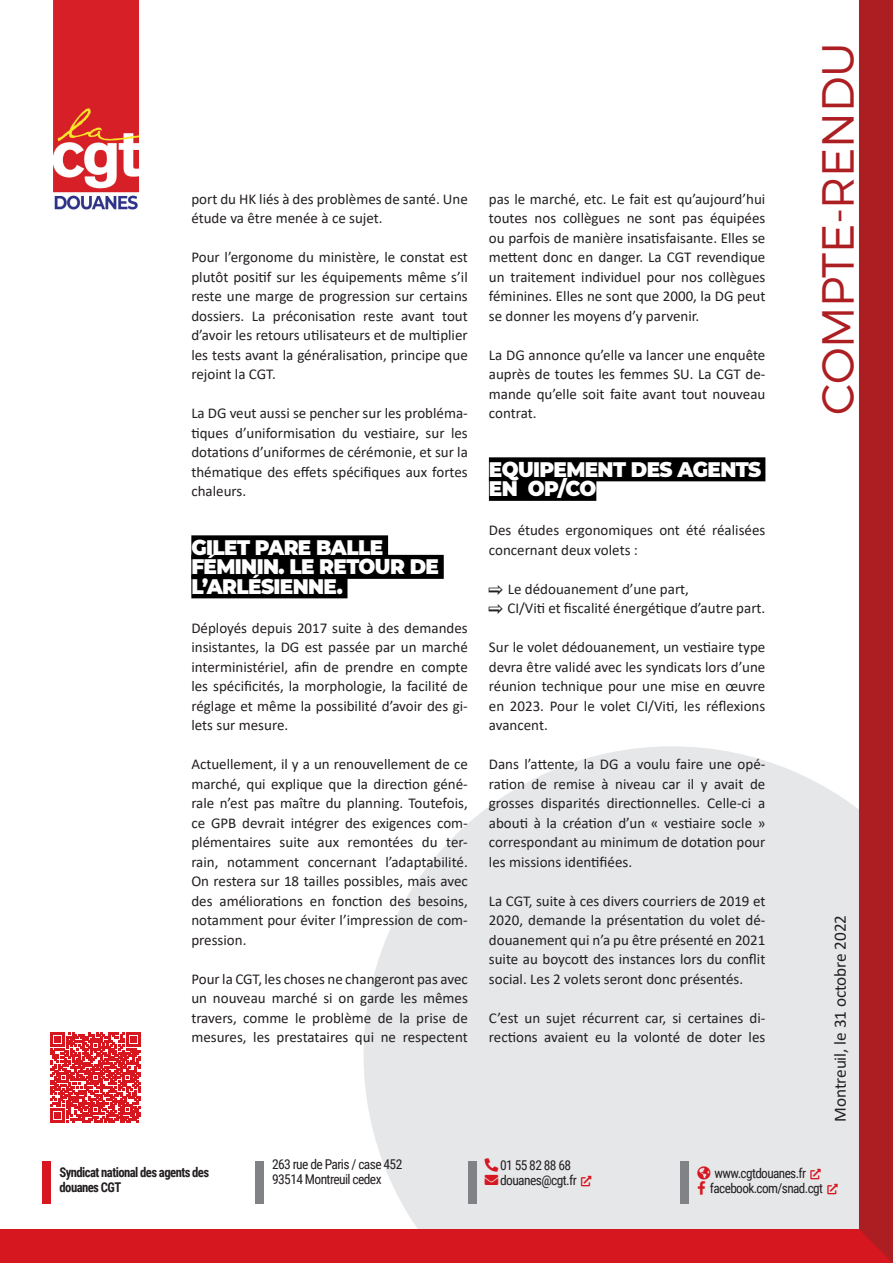
<style>
.page{position:relative;width:893px;height:1263px;background:#fff}
.page>*{position:absolute;margin:0;border:0;box-sizing:border-box;transform-origin:0 0}
.t1{font:300 45px "Montserrat";letter-spacing:-.01em;color:#ad1e22}
.t2{font:900 21px/19.5px "Montserrat";letter-spacing:-.03em;color:#fff;scale:.95 1}
.t3{font:17.25px "Calibri";letter-spacing:-.005em;color:#231f20}
.t4{font:15px/19.5px "Calibri";color:#231f20;text-align:justify}
.t5{font:13.5px/15px "Roboto Condensed";letter-spacing:-.045em;color:#231f20}
.t6{font:700 13.5px/15px "Roboto Condensed";letter-spacing:-.045em;color:#231f20;scale:.94 1}
.s1{font-family:"Pointers"}
.s2{color:#d7171f}
</style>
<div class="page">
<svg style="left:364px;top:746px;width:495px;height:483px;background:#e8e9eb"></svg>
<div style="left:43px;top:1161px;width:8px;height:42px;background:#d7171f"></div>
<div style="left:255px;top:1161px;width:9px;height:42px;background:#808285"></div>
<div style="left:468px;top:1161px;width:8px;height:42px;background:#808285"></div>
<div style="left:680px;top:1161px;width:9px;height:42px;background:#808285"></div>
<div style="left:0;top:1229px;width:893px;height:34px;background:#d7171f"></div>
<div style="left:859px;top:0;width:34px;height:1263px;background:#ad1e22"></div>
<img style="left:53px;top:0;width:85px;height:210px">
<div style="left:191px;top:535px;width:197px;height:24px;background:#000"></div>
<div style="left:191px;top:555px;width:253px;height:24px;background:#000"></div>
<div style="left:191px;top:574px;width:156px;height:24px;background:#000"></div>
<div style="left:489px;top:457px;width:276px;height:24px;background:#000"></div>
<div style="left:489px;top:477px;width:107px;height:24px;background:#000"></div>
<svg style="left:51px;top:1032px;width:90px;height:90px"></svg>
<svg style="left:485px;top:1158px;width:13px;height:27px"></svg>
<svg style="left:581px;top:1176px;width:10px;height:10px"></svg>
<svg style="left:811px;top:1168px;width:10px;height:11px"></svg>
<svg style="left:697px;top:1166px;width:13px;height:28px"></svg>
<svg style="left:827px;top:1183px;width:11px;height:11px"></svg>
<p class="t4" style="left:191px;top:189px;width:278px">port du HK liés à des problèmes de santé. Une étude va être menée à ce sujet.</p>
<p class="t4" style="left:191px;top:247px;width:278px">Pour l’ergonome du ministère, le constat est plutôt positif sur les équipements même s’il reste une marge de progression sur certains dossiers. La préconisation reste avant tout d’avoir les retours utilisateurs et de multiplier les tests avant la généralisation, principe que rejoint la CGT.</p>
<p class="t4" style="left:191px;top:403px;width:278px">La DG veut aussi se pencher sur les probléma&shy;tiques d’uniformisation du vestiaire, sur les dotations d’uniformes de cérémonie, et sur la thématique des effets spécifiques aux fortes chaleurs.</p>
<h2 class="t2" style="left:191px;top:536px;width:262px">GILET PARE BALLE<br>FÉMININ. LE RETOUR DE<br>L’ARLÉSIENNE.</h2>
<p class="t4" style="left:191px;top:618px;width:278px">Déployés depuis 2017 suite à des demandes insistantes, la DG est passée par un marché interministériel, afin de prendre en compte les spécificités, la morphologie, la facilité de réglage et même la possibilité d’avoir des gi&shy;lets sur mesure.</p>
<p class="t4" style="left:191px;top:754px;width:278px">Actuellement, il y a un renouvellement de ce marché, qui explique que la direction géné&shy;rale n’est pas maître du planning. Toutefois, ce GPB devrait intégrer des exigences com&shy;plémentaires suite aux remontées du ter&shy;rain, notamment concernant l’adaptabilité.<br>On restera sur 18 tailles possibles, mais avec des améliorations en fonction des besoins, notamment pour éviter l’impression de com&shy;pression.</p>
<p class="t4" style="left:191px;top:969px;width:278px">Pour la CGT, les choses ne changeront pas avec un nouveau marché si on garde les mêmes travers, comme le problème de la prise de mesures, les prestataires qui ne respectent</p>
<p class="t4" style="left:489px;top:189px;width:278px">pas le marché, etc. Le fait est qu’aujourd’hui toutes nos collègues ne sont pas équipées ou parfois de manière insatisfaisante. Elles se mettent donc en danger. La CGT revendique un traitement individuel pour nos collègues féminines. Elles ne sont que 2000, la DG peut se donner les moyens d’y parvenir.</p>
<p class="t4" style="left:489px;top:345px;width:278px">La DG annonce qu’elle va lancer une enquête auprès de toutes les femmes SU. La CGT de&shy;mande qu’elle soit faite avant tout nouveau contrat.</p>
<h2 class="t2" style="left:489px;top:458px;width:288px">EQUIPEMENT DES AGENTS<br>EN OP/CO</h2>
<p class="t4" style="left:489px;top:520px;width:278px">Des études ergonomiques ont été réalisées concernant deux volets :</p>
<p class="t4" style="left:489px;top:579px;width:278px"><span class="s1">'</span> Le dédouanement d’une part,<br><span class="s1">'</span> CI/Viti et fiscalité énergétique d’autre part.</p>
<p class="t4" style="left:489px;top:637px;width:278px">Sur le volet dédouanement, un vestiaire type devra être validé avec les syndicats lors d’une réunion technique pour une mise en œuvre en 2023. Pour le volet CI/Viti, les réflexions avancent.</p>
<p class="t4" style="left:489px;top:754px;width:278px">Dans l’attente, la DG a voulu faire une opé&shy;ration de remise à niveau car il y avait de grosses disparités directionnelles. Celle-ci a abouti à la création d’un « vestiaire socle » correspondant au minimum de dotation pour les missions identifiées.</p>
<p class="t4" style="left:489px;top:891px;width:278px">La CGT, suite à ces divers courriers de 2019 et 2020, demande la présentation du volet dé&shy;douanement qui n’a pu être présenté en 2021 suite au boycott des instances lors du conflit social. Les 2 volets seront donc présentés.</p>
<p class="t4" style="left:489px;top:1008px;width:278px">C’est un sujet récurrent car, si certaines di&shy;rections avaient eu la volonté de doter les</p>
<h1 class="t1" style="left:810px;top:415px;width:373px;rotate:-90deg">compte-rendu</h1>
<p class="t3" style="left:828px;top:1122px;width:209px;rotate:-90deg">Montreuil, le 31 octobre 2022</p>
<p class="t6" style="left:60px;top:1164px;width:161px">Syndicat national des agents des douanes CGT</p>
<p class="t5" style="left:272px;top:1156px;width:132px">263 rue de Paris / case 452<br>93514 Montreuil cedex</p>
<p class="t5" style="left:500px;top:1157px;width:93px;text-indent:-15px"><span class="s2">□■●▼</span> 01 55 82 88 68 douanes@cgt.fr <span class="s2">▼■●●■●▼</span></p>
<p class="t5" style="left:697px;top:1165px;width:125px"><span class="s2">●□▲</span> www.cgtdouanes.fr <span class="s2">▼■●●■●▼</span></p>
<p class="t5" style="left:697px;top:1180px;width:142px"><span class="s2">□□</span> facebook.com/snad.cgt <span class="s2">▼■●●■●▼</span></p>
</div>
